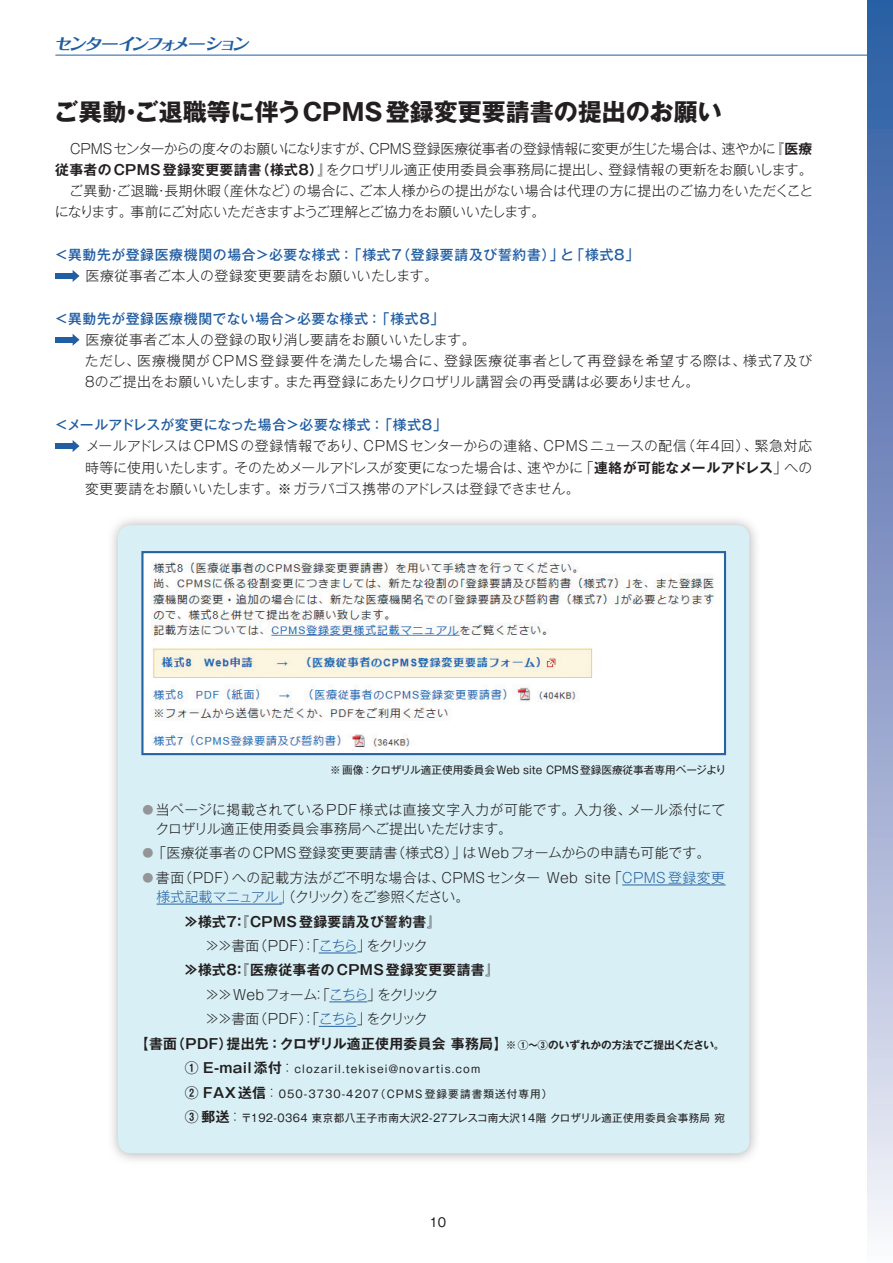
<style>
.page{position:relative;width:893px;height:1263px;background:#fff}
.page>*{position:absolute;margin:0;border:0;box-sizing:border-box;transform-origin:0 0}
.見出し2{font:700 24px "Gothic MB101 Pro";color:#231f20}
.t1{font:italic 700 15.9px "Folk Pro";color:#215ea2;scale:1.11 1}
.本文{font:300 13.8px/21.3px "Gothic MB101 Pro";letter-spacing:.015em;color:#231f20}
.本文-2{font:300 13.8px/21.3px "Gothic MB101 Pro";letter-spacing:-.01em;color:#231f20;text-align:right}
.本文-3{font:300 13.8px/21.3px "Gothic MB101 Pro";letter-spacing:.035em;color:#231f20}
.本文-4{font:700 13.8px "Gothic MB101 Pro De";letter-spacing:.025em;color:#231f20}
.本文-5{font:500 13.8px "Gothic MB101 Pro";letter-spacing:.05em;color:#215ea2}
.本文-6{font:300 13.8px "Gothic MB101 Pro";letter-spacing:-.095em;color:#231f20}
.本文-7{font:500 13.8px "Gothic MB101 Pro";letter-spacing:.025em;color:#215ea2}
.本文-8{font:300 13.8px "Gothic MB101 Pro";letter-spacing:.04em;color:#231f20}
.本文-9{font:300 13.8px "Gothic MB101 Pro";letter-spacing:-.12em;color:#231f20}
.t2{font:12.15px "Gothic MB101 Pro";color:#231f20}
.本文-10{font:10.65px "Gothic MB101 Pro";letter-spacing:.1em;color:#231f20}
.本文-11{font:10.65px "Gothic MB101 Pro";letter-spacing:.04em;color:#231f20}
.本文-12{font:10.65px "Gothic MB101 Pro";color:#231f20}
.s1{font-family:"Gothic MB101 Pro De";font-weight:700}
.s2{font-size:11.1px;color:#939598}
.s3{color:#2762a2}
.s4{font-size:10.65px}
.s5{font-family:"Gothic MB101 Pro De";font-weight:700;font-size:13.8px}
.s6{font-weight:300;font-size:13.8px}
</style>
<div class="page">
<hr style="left:55px;top:55px;width:838px;height:1px;background:#215ea2">
<div style="left:867px;top:0;width:26px;height:1263px;background:linear-gradient(to bottom,#29549e,#f4eff7)"></div>
<div style="left:55px;top:273px;width:21px;height:6px;background:#215ea2"></div>
<svg style="left:73px;top:270px;width:7px;height:12px"></svg>
<div style="left:55px;top:337px;width:21px;height:5px;background:#215ea2"></div>
<svg style="left:73px;top:334px;width:7px;height:12px"></svg>
<div style="left:55px;top:443px;width:21px;height:6px;background:#215ea2"></div>
<svg style="left:73px;top:440px;width:7px;height:12px"></svg>
<svg style="left:112px;top:519px;width:644px;height:642px;fill:#e7e7e7"></svg>
<div style="left:118px;top:525px;width:631px;height:628px;background:#d8f0f5;border-radius:13px"></div>
<img style="left:145px;top:555px;width:578px;height:197px">
<div style="left:141px;top:551px;width:585px;height:204px;border:2px solid #2762a2"></div>
<hr style="left:622px;top:884px;width:104px;height:1px;background:#2762a2">
<hr style="left:156px;top:904px;width:126px;height:1px;background:#2762a2">
<hr style="left:319px;top:953px;width:38px;height:1px;background:#2762a2">
<hr style="left:329px;top:1001px;width:38px;height:1px;background:#2762a2">
<hr style="left:319px;top:1026px;width:38px;height:1px;background:#2762a2">
<p class="t1" style="left:53px;top:30px;width:181px">センターインフォメーション</p>
<p class="見出し2" style="left:54px;top:92px;width:669px">ご異動・ご退職等に伴うCPMS登録変更要請書の提出のお願い</p>
<p class="本文-2" style="left:55px;top:136px;width:759px">CPMSセンターからの度々のお願いになりますが、CPMS登録医療従事者の登録情報に変更が生じた場合は、速やかに『<span class="s1">医療従事者のCPMS登録変更要請書（様式8）</span>』をクロザリル適正使用委員会事務局に提出し、登録情報の更新をお願いします。</p>
<p class="本文" style="left:55px;top:178px;width:760px;text-indent:15px">ご異動・ご退職・長期休暇（産休など）の場合に、ご本人様からの提出がない場合は代理の方に提出のご協力をいただくことになります。事前にご対応いただきますようご理解とご協力をお願いいたします。</p>
<p class="本文-5" style="left:54px;top:243px;width:586px">＜異動先が登録医療機関の場合＞必要な様式：「様式7（登録要請及び誓約書）」と「様式8」</p>
<p class="本文-8" style="left:86px;top:264px;width:354px">医療従事者ご本人の登録変更要請をお願いいたします。</p>
<p class="本文-5" style="left:54px;top:307px;width:391px">＜異動先が登録医療機関でない場合＞必要な様式：「様式8」</p>
<p class="本文" style="left:86px;top:327px;width:391px">医療従事者ご本人の登録の取り消し要請をお願いいたします。</p>
<p class="本文-3" style="left:85px;top:348px;width:729px">ただし、医療機関がCPMS 登録要件を満たした場合に、登録医療従事者として再登録を希望する際は、様式7及び<br>8のご提出をお願いいたします。また再登録にあたりクロザリル講習会の再受講は必要ありません。</p>
<p class="本文-7" style="left:54px;top:413px;width:394px">＜メールアドレスが変更になった場合＞必要な様式：「様式8」</p>
<p class="本文" style="left:85px;top:433px;width:729px;text-align:justify">メールアドレスはCPMSの登録情報であり、CPMSセンターからの連絡、CPMSニュースの配信（年4回）、緊急対応時等に使用いたします。そのためメールアドレスが変更になった場合は、速やかに「<span class="s1">連絡が可能なメールアドレス</span>」への変更要請をお願いいたします。※ガラパゴス携帯のアドレスは登録できません。</p>
<p class="本文-12" style="left:330px;top:761px;width:397px">※画像：クロザリル適正使用委員会Web site CPMS登録医療従事者専用ページより</p>
<p class="本文" style="left:156px;top:798px;width:571px;line-height:19.2px;text-indent:-13px"><span class="s2">●</span> 当ページに掲載されているPDF 様式は直接文字入力が可能です。入力後、メール添付にてクロザリル適正使用委員会事務局へご提出いただけます。</p>
<p class="本文" style="left:142px;top:841px;width:569px"><span class="s2">●</span>「医療従事者のCPMS登録変更要請書（様式８）」はWebフォームからの申請も可能です。</p>
<p class="本文" style="left:156px;top:866px;width:570px;line-height:19.2px;text-indent:-14px"><span class="s2">●</span> 書面（PDF）への記載方法がご不明な場合は、CPMSセンター Web site「<span class="s3">CPMS登録変更様式記載マニュアル」</span>（クリック）をご参照ください。</p>
<p class="本文-4" style="left:184px;top:910px;width:258px">≫様式7：『CPMS登録要請及び誓約書』</p>
<p class="本文-6" style="left:206px;top:934px;width:224px">≫≫書面（PDF）：「<span class="s3">こちら</span>」をクリック</p>
<p class="本文-4" style="left:184px;top:959px;width:317px">≫様式8：『医療従事者のCPMS登録変更要請書』</p>
<p class="本文-9" style="left:206px;top:983px;width:234px">≫≫ Web フォーム：「<span class="s3">こちら</span>」をクリック</p>
<p class="本文-6" style="left:206px;top:1008px;width:224px">≫≫書面（PDF）：「<span class="s3">こちら</span>」をクリック</p>
<p class="本文-4" style="left:135px;top:1032px;width:591px">【書面（PDF）提出先：クロザリル適正使用委員会事務局】<span class="s4">※①～③のいずれかの方法でご提出ください。</span></p>
<p class="本文-10" style="left:185px;top:1060px;width:297px"><span class="s5">① E-mail添付</span><span class="s6">：</span> clozaril.tekisei@novartis.com</p>
<p class="本文-10" style="left:185px;top:1085px;width:369px"><span class="s5">② FAX送信</span><span class="s6">：</span> 050-3730-4207（CPMS 登録要請書類送付専用）</p>
<p class="本文-11" style="left:185px;top:1109px;width:541px"><span class="s5">③ 郵送</span><span class="s6">：</span> 〒192-0364 東京都八王子市南大沢2-27フレスコ南大沢14階 クロザリル適正使用委員会事務局 宛</p>
<p class="t2" style="left:430px;top:1212px;width:18px">10</p>
</div>
